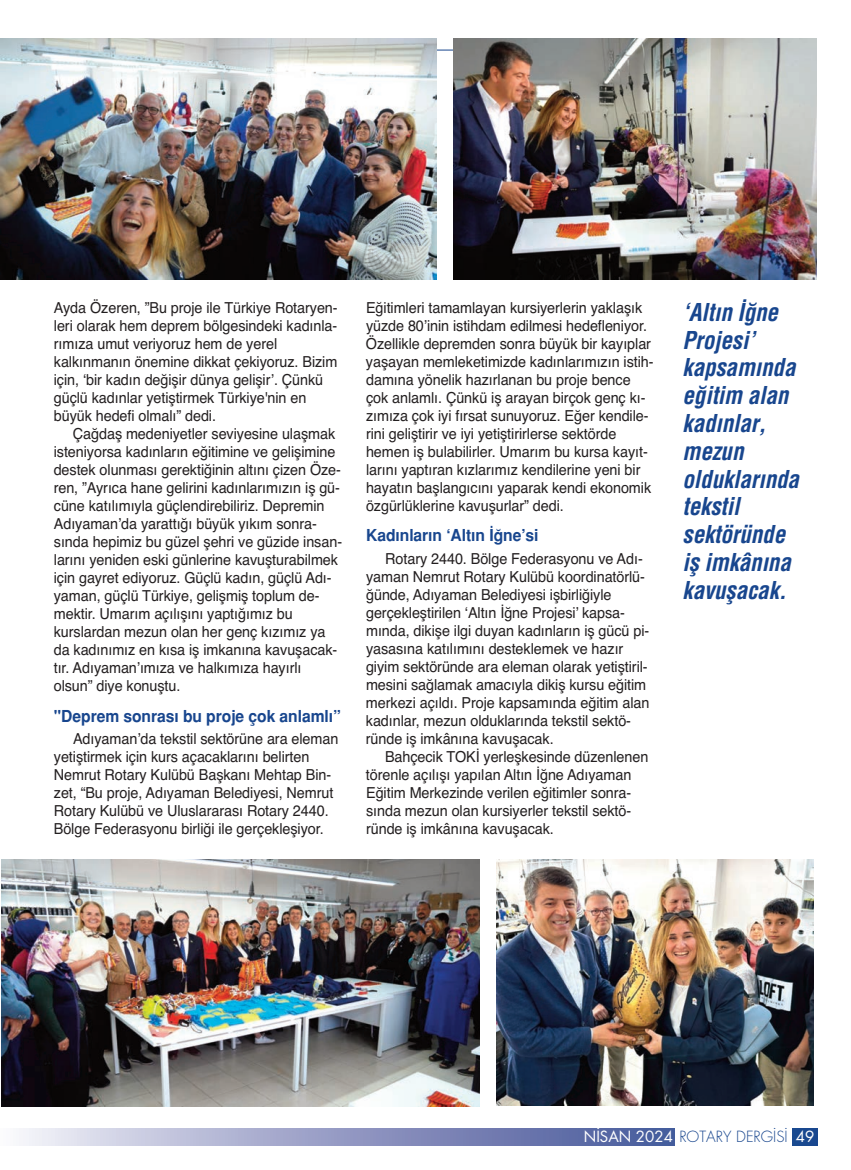
<style>
.page{position:relative;width:851px;height:1170px;background:#fff}
.page>*{position:absolute;margin:0;border:0;box-sizing:border-box;transform-origin:0 0}
.t1{font:italic 700 24px/27.8px "Helveticam Cond";letter-spacing:-.005em;color:#18468e;scale:.96 1}
.t2{font:700 16.5px "Helveticam";letter-spacing:-.005em;color:#18468e;scale:.95 1}
.t3{font:15.15px/18px "Helvetica";letter-spacing:-.005em;color:#231f20;scale:.95 1}
.t4{font:15px "Futura Lightm";color:#18468e}
.s1{font-family:"Futura Bookm";color:#fff}
</style>
<div class="page">
<hr style="left:0;top:50px;width:816px;height:1px;background:#18468e">
<svg style="left:23px;top:1128px;width:794px;height:16px;background:#919ac3"></svg>
<div style="left:674px;top:1127px;width:117px;height:17px;background:#fff"></div>
<img style="left:0;top:38px;width:436px;height:241px">
<img style="left:453px;top:38px;width:363px;height:241px">
<img style="left:1px;top:859px;width:478px;height:246px">
<img style="left:496px;top:859px;width:317px;height:246px">
<p class="t3" style="left:54px;top:298px;width:300px">Ayda Özeren, ”Bu proje ile Türkiye Rotaryen&shy;leri olarak hem deprem bölgesindeki kadınla&shy;rımıza umut veriyoruz hem de yerel kalkınmanın önemine dikkat çekiyoruz. Bizim için, ‘bir kadın değişir dünya gelişir’. Çünkü güçlü kadınlar yetiştirmek Türkiye'nin en büyük hedefi olmalı” dedi.</p>
<p class="t3" style="left:54px;top:424px;width:305px;text-indent:19px">Çağdaş medeniyetler seviyesine ulaşmak isteniyorsa kadınların eğitimine ve gelişimine destek olunması gerektiğinin altını çizen Öze&shy;ren, ”Ayrıca hane gelirini kadınlarımızın iş gü&shy;cüne katılımıyla güçlendirebiliriz. Depremin Adıyaman’da yarattığı büyük yıkım sonra&shy;sında hepimiz bu güzel şehri ve güzide insan&shy;larını yeniden eski günlerine kavuşturabilmek için gayret ediyoruz. Güçlü kadın, güçlü Adı&shy;yaman, güçlü Türkiye, gelişmiş toplum de&shy;mektir. Umarım açılışını yaptığımız bu kurslardan mezun olan her genç kızımız ya da kadınımız en kısa iş imkanına kavuşacak&shy;tır. Adıyaman’ımıza ve halkımıza hayırlı olsun” diye konuştu.</p>
<p class="t2" style="left:54px;top:705px;width:303px">"Deprem sonrası bu proje çok anlamlı”</p>
<p class="t3" style="left:54px;top:729px;width:301px;text-indent:19px">Adıyaman’da tekstil sektörüne ara eleman yetiştirmek için kurs açacaklarını belirten Nemrut Rotary Kulübü Başkanı Mehtap Bin&shy;zet, “Bu proje, Adıyaman Belediyesi, Nemrut Rotary Kulübü ve Uluslararası Rotary 2440.<br>Bölge Federasyonu birliği ile gerçekleşiyor.</p>
<p class="t3" style="left:366px;top:298px;width:304px">Eğitimleri tamamlayan kursiyerlerin yaklaşık yüzde 80’inin istihdam edilmesi hedefleniyor.<br>Özellikle depremden sonra büyük bir kayıplar yaşayan memleketimizde kadınlarımızın istih&shy;damına yönelik hazırlanan bu proje bence çok anlamlı. Çünkü iş arayan birçok genç kı&shy;zımıza çok iyi fırsat sunuyoruz. Eğer kendile&shy;rini geliştirir ve iyi yetiştirirlerse sektörde hemen iş bulabilirler. Umarım bu kursa kayıt&shy;larını yaptıran kızlarımız kendilerine yeni bir hayatın başlangıcını yaparak kendi ekonomik özgürlüklerine kavuşurlar” dedi.</p>
<p class="t2" style="left:366px;top:525px;width:183px">Kadınların ‘Altın İğne’si</p>
<p class="t3" style="left:366px;top:549px;width:300px;text-indent:19px">Rotary 2440. Bölge Federasyonu ve Adı&shy;yaman Nemrut Rotary Kulübü koordinatörlü&shy;ğünde, Adıyaman Belediyesi işbirliğiyle gerçekleştirilen ‘Altın İğne Projesi’ kapsa&shy;mında, dikişe ilgi duyan kadınların iş gücü pi&shy;yasasına katılımını desteklemek ve hazır giyim sektöründe ara eleman olarak yetiştiril&shy;mesini sağlamak amacıyla dikiş kursu eğitim merkezi açıldı. Proje kapsamında eğitim alan kadınlar, mezun olduklarında tekstil sektö&shy;ründe iş imkânına kavuşacak.</p>
<p class="t3" style="left:366px;top:747px;width:299px;text-indent:19px">Bahçecik TOKİ yerleşkesinde düzenlenen törenle açılışı yapılan Altın İğne Adıyaman Eğitim Merkezinde verilen eğitimler sonra&shy;sında mezun olan kursiyerler tekstil sektö&shy;ründe iş imkânına kavuşacak.</p>
<h1 class="t1" style="left:682px;top:298px;width:123px">‘Altın İğne<br>Projesi’ kapsamında eğitim alan kadınlar, mezun olduklarında tekstil sektöründe iş imkânına kavuşacak.</h1>
<p class="t4" style="left:583px;top:1127px;width:232px"><span class="s1">NİSAN 2024</span> ROTARY DERGİSİ <span class="s1">49</span></p>
</div>
